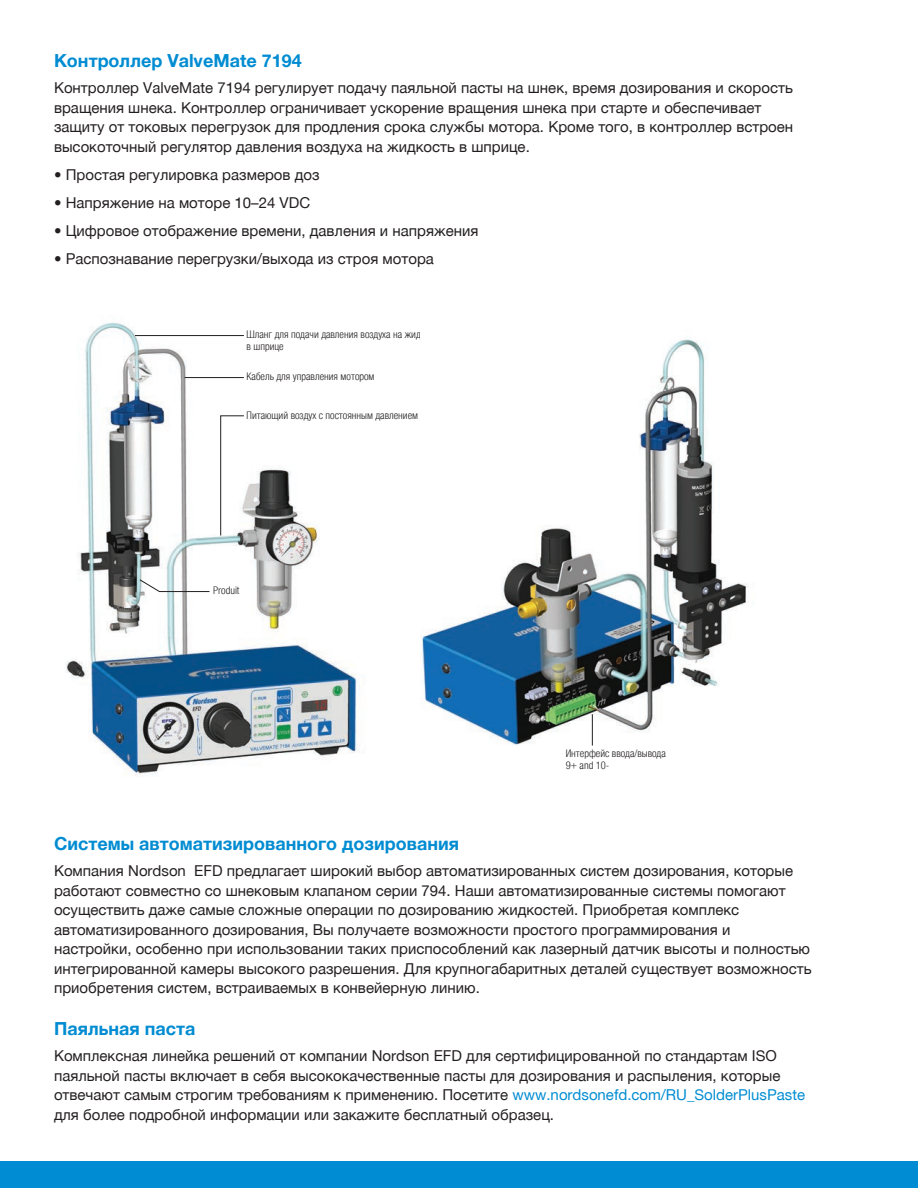
<style>
.page{position:relative;width:918px;height:1188px;background:#fff}
.page>*{position:absolute;margin:0;border:0;box-sizing:border-box;transform-origin:0 0}
.t1{font:700 18px "Helvetica Neue LTCYR";color:#008cd2}
.t2{font:15px/19.5px "Helvetica Neue LTCYR";color:#231f20}
.t3{font:300 condensed 10.5px/12.6px "Helvetica Neue LTCYR";color:#231f20}
.s1{color:#008cd2}
</style>
<div class="page">
<div style="left:0;top:1161px;width:918px;height:27px;background:#008cd2"></div>
<img style="left:66px;top:323px;width:298px;height:454px">
<hr style="left:185px;top:377px;width:59px;height:1px;background:#231f20">
<svg style="left:220px;top:415px;width:25px;height:121px"></svg>
<svg style="left:139px;top:579px;width:71px;height:13px"></svg>
<hr style="left:135px;top:335px;width:109px;height:1px;background:#231f20">
<img style="left:422px;top:339px;width:327px;height:407px">
<hr style="left:592px;top:714px;width:1px;height:32px;background:#231f20">
<p class="t1" style="left:54px;top:51px;width:249px">Контроллер ValveMate 7194</p>
<p class="t2" style="left:54px;top:78px;width:741px">Контроллер ValveMate 7194 регулирует подачу паяльной пасты на шнек, время дозирования и скорость вращения шнека. Контроллер ограничивает ускорение вращения шнека при старте и обеспечивает защиту от токовых перегрузок для продления срока службы мотора. Кроме того, в контроллер встроен высокоточный регулятор давления воздуха на жидкость в шприце.</p>
<p class="t2" style="left:54px;top:165px;width:267px">• Простая регулировка размеров доз</p>
<p class="t2" style="left:54px;top:193px;width:258px">• Напряжение на моторе 10–24 VDC</p>
<p class="t2" style="left:54px;top:221px;width:426px">• Цифровое отображение времени, давления и напряжения</p>
<p class="t2" style="left:54px;top:249px;width:381px">• Распознавание перегрузки/выхода из строя мотора</p>
<p class="t3" style="left:247px;top:328px;width:197px">Шланг для подачи давления воздуха на жидкость в шприце</p>
<p class="t3" style="left:247px;top:370px;width:129px">Кабель для управления мотором</p>
<p class="t3" style="left:247px;top:409px;width:173px">Питающий воздух с постоянным давлением</p>
<p class="t3" style="left:213px;top:584px;width:28px">Produit</p>
<p class="t3" style="left:566px;top:747px;width:102px">Интерфейс ввода/вывода<br>9+ and 10-</p>
<p class="t1" style="left:54px;top:834px;width:407px">Системы автоматизированного дозирования</p>
<p class="t2" style="left:54px;top:861px;width:759px">Компания Nordson EFD предлагает широкий выбор автоматизированных систем дозирования, которые работают совместно со шнековым клапаном серии 794. Наши автоматизированные системы помогают осуществить даже самые сложные операции по дозированию жидкостей. Приобретая комплекс автоматизированного дозирования, Вы получаете возможности простого программирования и настройки, особенно при использовании таких приспособлений как лазерный датчик высоты и полностью интегрированной камеры высокого разрешения. Для крупногабаритных деталей существует возможность приобретения систем, встраиваемых в конвейерную линию.</p>
<p class="t1" style="left:54px;top:1019px;width:143px">Паяльная паста</p>
<p class="t2" style="left:54px;top:1046px;width:753px">Комплексная линейка решений от компании Nordson EFD для сертифицированной по стандартам ISO паяльной пасты включает в себя высококачественные пасты для дозирования и распыления, которые отвечают самым строгим требованиям к применению. Посетите <span class="s1">www.nordsonefd.com/RU_SolderPlusPaste </span>для более подробной информации или закажите бесплатный образец.</p>
</div>
